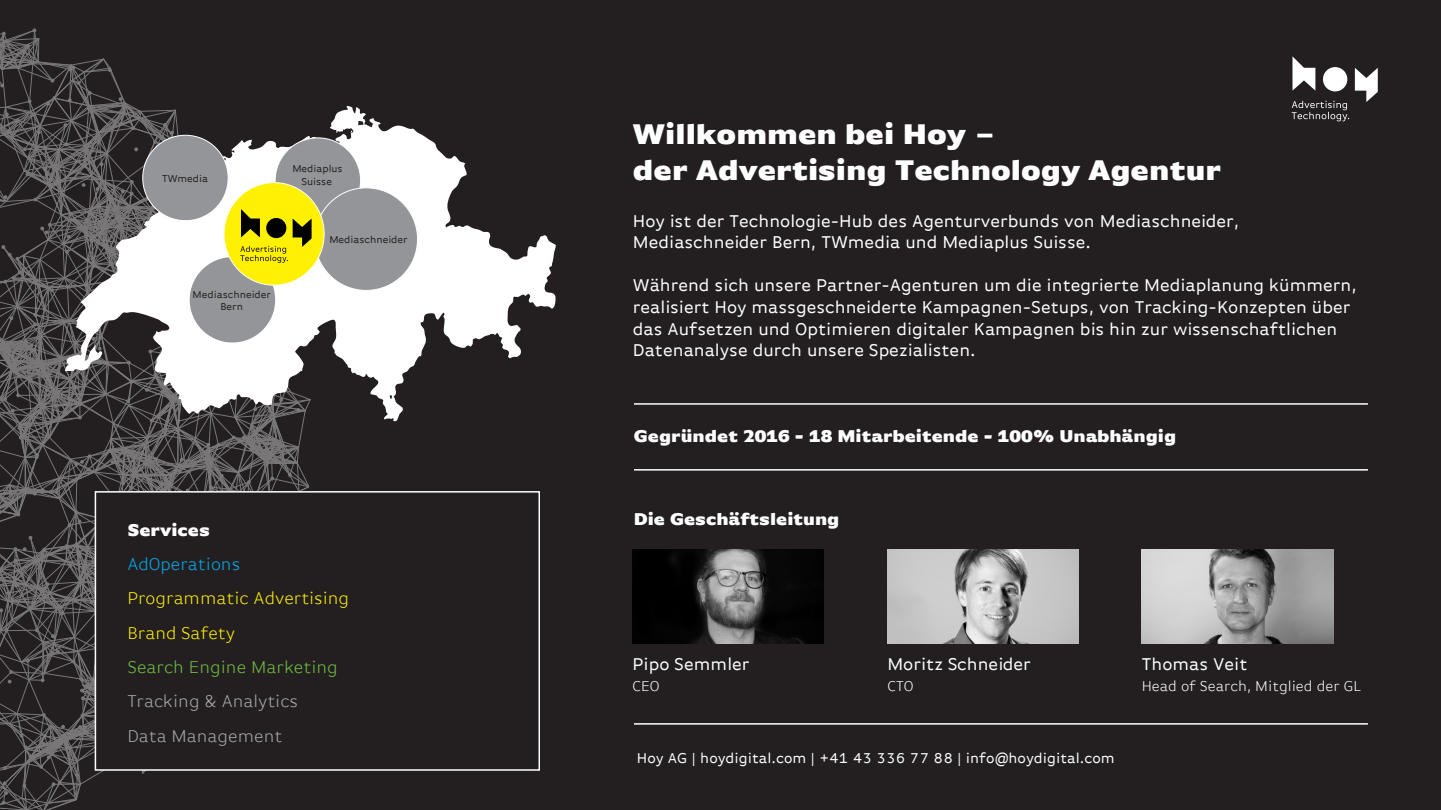
<style>
.page{position:relative;width:1441px;height:810px;background:#fff}
.page>*{position:absolute;margin:0;border:0;box-sizing:border-box;transform-origin:0 0}
.t1{font:900 30px "MSE";color:#fff}
.t2{font:18px/21.6px "MSE";color:#fff}
.t3{font:900 18px "MSE";color:#fff}
.t4{font:300 18px "MSE";color:#fff101}
.t5{font:300 18px "MSE";color:#a8a9ad}
.t6{font:300 18px "MSE";color:#71bf44}
.t7{font:300 18px "MSE";color:#00aeef}
.t8{font:15px "MSE";color:#fff}
.t9{font:300 15px "MSE";color:#fff}
.t10{font:10.5px/12.6px "MSE";color:#231f20;text-align:center}
</style>
<div class="page">
<div style="left:0;top:0;width:1440px;height:810px;background:#231f20"></div>
<div style="left:1322px;top:67px;width:24px;height:24px;background:#fff;border-radius:50%"></div>
<svg style="left:1354px;top:68px;width:23px;height:34px"></svg>
<svg style="left:1292px;top:56px;width:23px;height:35px"></svg>
<svg style="left:1291px;top:101px;width:57px;height:20px"></svg>
<svg style="left:311px;top:106px;width:245px;height:316px"></svg>
<div style="left:275px;top:138px;width:85px;height:85px;background:#939598;border-radius:50%"></div>
<div style="left:315px;top:188px;width:102px;height:102px;background:#939598;border-radius:50%"></div>
<div style="left:224px;top:183px;width:100px;height:102px;background:#fff101;border-radius:50%"></div>
<svg style="left:0;top:28px;width:311px;height:782px"></svg>
<hr style="left:634px;top:403px;width:733px;height:2px;background:#fff">
<hr style="left:634px;top:469px;width:733px;height:2px;background:#fff">
<img style="left:632px;top:549px;width:191px;height:95px">
<img style="left:887px;top:549px;width:191px;height:95px">
<img style="left:1141px;top:549px;width:191px;height:95px">
<hr style="left:634px;top:723px;width:733px;height:2px;background:#fff">
<div style="left:95px;top:492px;width:444px;height:278px;background:#231f20"></div>
<div style="left:95px;top:491px;width:445px;height:280px;border:2px solid #fff"></div>
<p class="t10" style="left:162px;top:172px;width:48px">TWmedia</p>
<p class="t10" style="left:193px;top:288px;width:80px">Mediaschneider<br>Bern</p>
<p class="t10" style="left:292px;top:162px;width:52px">Mediaplus<br>Suisse</p>
<p class="t10" style="left:329px;top:234px;width:80px">Mediaschneider</p>
<p class="t3" style="left:127px;top:520px;width:84px">Services</p>
<p class="t7" style="left:127px;top:555px;width:114px">AdOperations</p>
<p class="t4" style="left:127px;top:589px;width:223px">Programmatic Advertising</p>
<p class="t4" style="left:127px;top:623px;width:109px">Brand Safety</p>
<p class="t6" style="left:127px;top:658px;width:212px">Search Engine Marketing</p>
<p class="t5" style="left:127px;top:692px;width:172px">Tracking &amp; Analytics</p>
<p class="t5" style="left:127px;top:726px;width:156px">Data Management</p>
<p class="t1" style="left:632px;top:117px;width:364px">Willkommen bei Hoy –</p>
<p class="t1" style="left:632px;top:153px;width:589px">der Advertising Technology Agentur</p>
<p class="t2" style="left:632px;top:210px;width:608px">Hoy ist der Technologie-Hub des Agenturverbunds von Mediaschneider,<br>Mediaschneider Bern, TWmedia und Mediaplus Suisse.</p>
<p class="t2" style="left:632px;top:275px;width:725px">Während sich unsere Partner-Agenturen um die integrierte Mediaplanung kümmern, realisiert Hoy massgeschneiderte Kampagnen-Setups, von Tracking-Konzepten über das Aufsetzen und Optimieren digitaler Kampagnen bis hin zur wissenschaftlichen Datenanalyse durch unsere Spezialisten.</p>
<p class="t3" style="left:634px;top:426px;width:543px">Gegründet 2016 - 18 Mitarbeitende - 100% Unabhängig</p>
<p class="t3" style="left:634px;top:509px;width:207px">Die Geschäftsleitung</p>
<p class="t2" style="left:632px;top:653px;width:118px">Pipo Semmler</p>
<p class="t9" style="left:632px;top:678px;width:29px">CEO</p>
<p class="t2" style="left:887px;top:653px;width:145px">Moritz Schneider</p>
<p class="t9" style="left:887px;top:678px;width:28px">CTO</p>
<p class="t8" style="left:637px;top:750px;width:479px">Hoy AG | hoydigital.com | +41 43 336 77 88 | info@hoydigital.com</p>
<p class="t2" style="left:1141px;top:653px;width:107px">Thomas Veit</p>
<p class="t9" style="left:1141px;top:678px;width:221px">Head of Search, Mitglied der GL</p>
</div>
